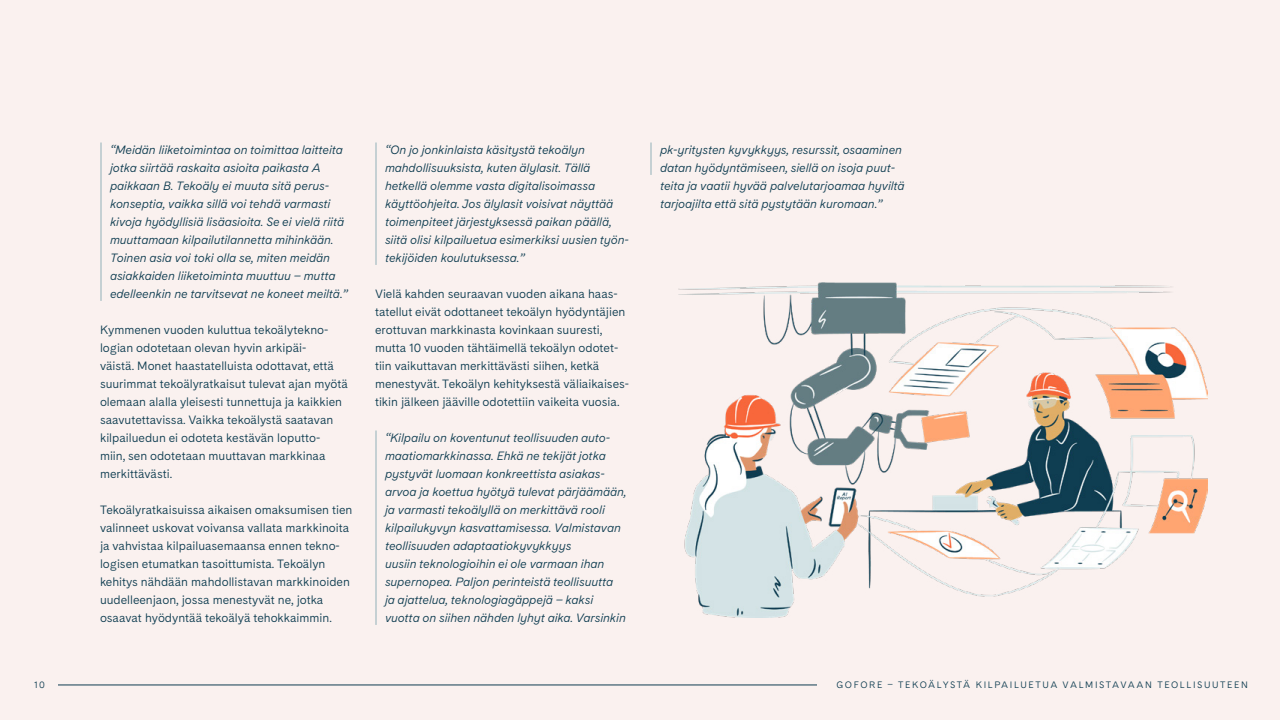
<style>
.page{position:relative;width:1280px;height:720px;background:#faf1ef}
.page>*{position:absolute;margin:0;border:0;box-sizing:border-box;transform-origin:0 0}
.t1{font:italic 12px/18px "Cadiz";color:#0f3d51}
.Leipäteksti{font:12px/18px "Cadiz";color:#0f3d51}
.t2{font:9.3px "Cadiz";letter-spacing:.17em;color:#0f3d51}
</style>
<div class="page">
<hr style="left:100px;top:143px;width:2px;height:158px;background:#91b0b8">
<hr style="left:376px;top:143px;width:1px;height:122px;background:#91b0b8">
<hr style="left:376px;top:431px;width:1px;height:194px;background:#91b0b8">
<hr style="left:650px;top:143px;width:2px;height:32px;background:#91b0b8">
<img style="left:678px;top:282px;width:530px;height:336px">
<hr style="left:58px;top:685px;width:759px;height:1px;background:#0f3d51">
<p class="t1" style="left:110px;top:140px;width:239px">“Meidän liiketoimintaa on toimittaa laitteita jotka siirtää raskaita asioita paikasta A paikkaan B. Tekoäly ei muuta sitä perus&shy;konseptia, vaikka sillä voi tehdä varmasti kivoja hyödyllisiä lisäasioita. Se ei vielä riitä muuttamaan kilpailutilannetta mihinkään.<br>Toinen asia voi toki olla se, miten meidän asiakkaiden liiketoiminta muuttuu – mutta edelleenkin ne tarvitsevat ne koneet meiltä.”</p>
<p class="Leipäteksti" style="left:100px;top:321px;width:249px">Kymmenen vuoden kuluttua tekoälytekno&shy;logian odotetaan olevan hyvin arkipäi-<br>väistä. Monet haastatelluista odottavat, että suurimmat tekoälyratkaisut tulevat ajan myötä olemaan alalla yleisesti tunnettuja ja kaikkien saavutettavissa. Vaikka tekoälystä saatavan kilpailuedun ei odoteta kestävän loputto&shy;miin, sen odotetaan muuttavan markkinaa merkittävästi.</p>
<p class="Leipäteksti" style="left:100px;top:501px;width:254px">Tekoälyratkaisuissa aikaisen omaksumisen tien valinneet uskovat voivansa vallata markkinoita ja vahvistaa kilpailuasemaansa ennen tekno&shy;logisen etumatkan tasoittumista. Tekoälyn kehitys nähdään mahdollistavan markkinoiden uudelleenjaon, jossa menestyvät ne, jotka osaavat hyödyntää tekoälyä tehokkaimmin.</p>
<p class="t1" style="left:385px;top:140px;width:245px">“On jo jonkinlaista käsitystä tekoälyn mahdollisuuksista, kuten älylasit. Tällä hetkellä olemme vasta digitalisoimassa käyttöohjeita. Jos älylasit voisivat näyttää toimenpiteet järjestyksessä paikan päällä, siitä olisi kilpailuetua esimerkiksi uusien työn&shy;tekijöiden koulutuksessa.”</p>
<p class="Leipäteksti" style="left:375px;top:285px;width:256px">Vielä kahden seuraavan vuoden aikana haas&shy;tatellut eivät odottaneet tekoälyn hyödyntäjien erottuvan markkinasta kovinkaan suuresti, mutta 10 vuoden tähtäimellä tekoälyn odotet&shy;tiin vaikuttavan merkittävästi siihen, ketkä menestyvät. Tekoälyn kehityksestä väliaikaises&shy;tikin jälkeen jääville odotettiin vaikeita vuosia.</p>
<p class="t1" style="left:385px;top:428px;width:243px">“Kilpailu on koventunut teollisuuden auto&shy;maatiomarkkinassa. Ehkä ne tekijät jotka pystyvät luomaan konkreettista asiakas&shy;arvoa ja koettua hyötyä tulevat pärjäämään, ja varmasti tekoälyllä on merkittävä rooli kilpailukyvyn kasvattamisessa. Valmistavan teollisuuden adaptaatiokyvykkyys<br>uusiin teknologioihin ei ole varmaan ihan supernopea. Paljon perinteistä teollisuutta<br>ja ajattelua, teknologiagäppejä – kaksi vuotta on siihen nähden lyhyt aika. Varsinkin</p>
<p class="t1" style="left:660px;top:140px;width:246px">pk-yritysten kyvykkyys, resurssit, osaaminen datan hyödyntämiseen, siellä on isoja puut&shy;teita ja vaatii hyvää palvelutarjoamaa hyviltä tarjoajilta että sitä pystytään kuromaan.”</p>
<p class="t2" style="left:34px;top:678px;width:12px">10</p>
<p class="t2" style="left:836px;top:678px;width:413px">GOFORE – TEKOÄLYSTÄ KILPAILUETUA VALMISTAVAAN TEOLLISUUTEEN</p>
</div>
